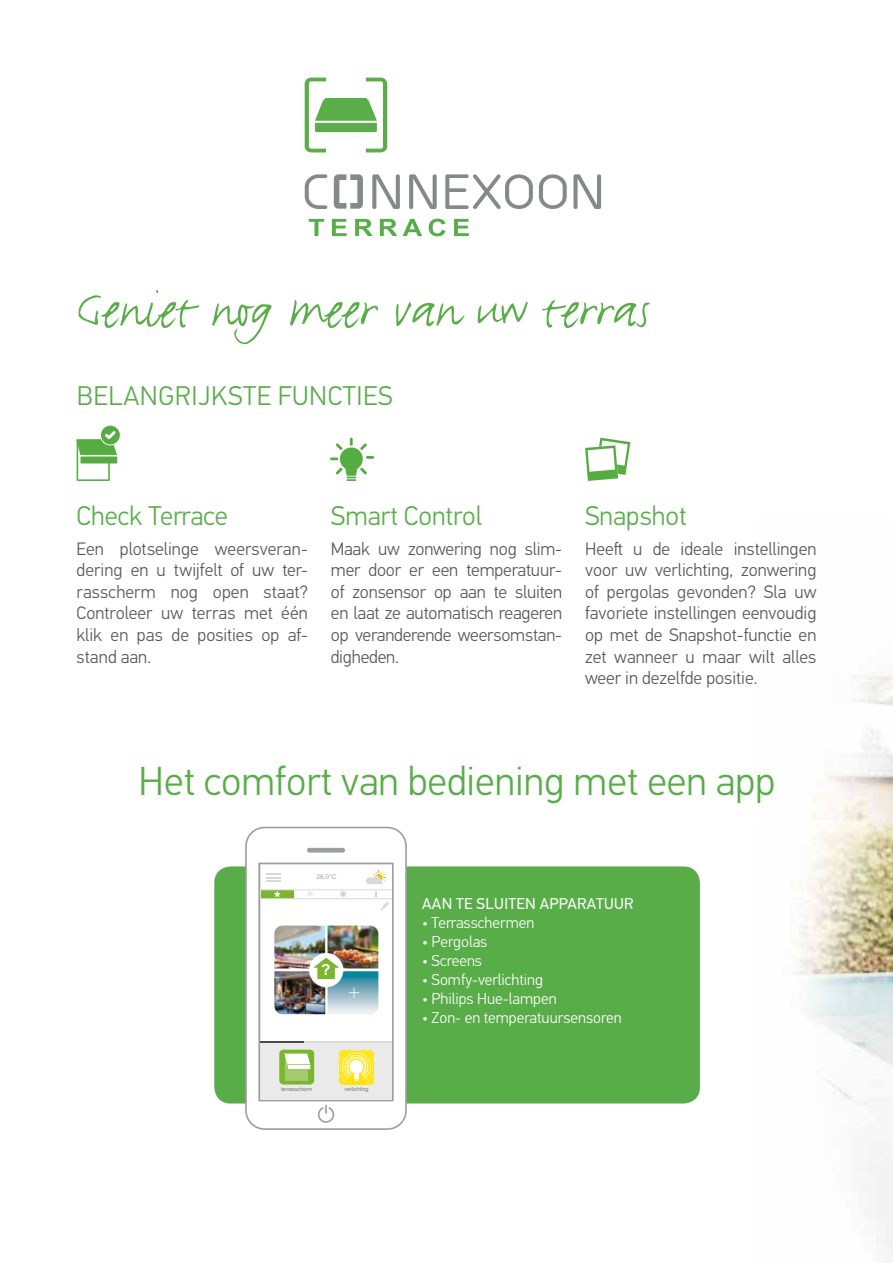
<style>
.page{position:relative;width:893px;height:1263px;background:#fff}
.page>*{position:absolute;margin:0;border:0;box-sizing:border-box;transform-origin:0 0}
.t1{font:500 58.5px "FF Justlefthand";color:#58ad48}
.t2{font:300 40.5px "PF Din Text Pro";color:#58ad48}
.t3{font:300 27px "PF Din Text Pro";color:#58ad48}
.t4{font:300 27px "PF Din Text Pro";letter-spacing:.02em;color:#58ad48}
.t5{font:300 18px/21.6px "PF Din Text Pro";color:#58585a;text-align:justify}
.t6{font:300 15.75px "PF Din Text Pro";color:#fff}
.t7{font:15.75px "PF Din Text Pro";letter-spacing:.02em;color:#fff}
.t8{font:700 15.15px "Arial";color:#fff}
.t9{font:6.6px "Arial";color:#a7a8aa}
.t10{font:5.4px "Arial";color:#797978}
</style>
<div class="page">
<img style="left:795px;top:673px;width:98px;height:580px">
<svg style="left:372px;top:174px;width:28px;height:35px"></svg>
<svg style="left:409px;top:174px;width:28px;height:35px"></svg>
<svg style="left:445px;top:174px;width:88px;height:35px"></svg>
<svg style="left:539px;top:174px;width:28px;height:35px"></svg>
<svg style="left:573px;top:174px;width:28px;height:35px"></svg>
<svg style="left:305px;top:174px;width:22px;height:35px"></svg>
<svg style="left:334px;top:174px;width:29px;height:35px"></svg>
<svg style="left:305px;top:78px;width:82px;height:74px"></svg>
<svg style="left:309px;top:219px;width:15px;height:17px"></svg>
<svg style="left:332px;top:219px;width:15px;height:17px"></svg>
<svg style="left:355px;top:219px;width:18px;height:17px"></svg>
<svg style="left:380px;top:219px;width:17px;height:17px"></svg>
<svg style="left:403px;top:219px;width:19px;height:17px"></svg>
<svg style="left:429px;top:219px;width:17px;height:17px"></svg>
<svg style="left:454px;top:219px;width:15px;height:17px"></svg>
<svg style="left:330px;top:438px;width:44px;height:43px"></svg>
<svg style="left:585px;top:438px;width:45px;height:43px"></svg>
<svg style="left:76px;top:426px;width:44px;height:55px"></svg>
<div style="left:214px;top:866px;width:486px;height:237px;background:#58ad48;border-radius:16px"></div>
<img style="left:244px;top:826px;width:164px;height:304px">
<div style="left:307px;top:848px;width:38px;height:5px;border:2px solid #9c9e9f;border-radius:2px"></div>
<svg style="left:317px;top:1105px;width:18px;height:18px"></svg>
<h1 class="t1" style="left:77px;top:276px;width:575px">Geniet nog meer van uw terras</h1>
<h3 class="t4" style="left:77px;top:380px;width:317px">BELANGRIJKSTE FUNCTIES</h3>
<h3 class="t3" style="left:77px;top:500px;width:153px">Check Terrace</h3>
<p class="t5" style="left:77px;top:538px;width:233px">Een plotselinge weersveran&shy;dering en u twijfelt of uw ter&shy;rasscherm nog open staat?<br>Controleer uw terras met één klik en pas de posities op af&shy;stand aan.</p>
<h3 class="t3" style="left:331px;top:500px;width:153px">Smart Control</h3>
<p class="t5" style="left:331px;top:538px;width:233px">Maak uw zonwering nog slim&shy;mer door er een temperatuur&shy;of zonsensor op aan te sluiten en laat ze automatisch reageren op veranderende weersomstan&shy;digheden.</p>
<h3 class="t3" style="left:585px;top:500px;width:103px">Snapshot</h3>
<p class="t5" style="left:585px;top:538px;width:233px">Heeft u de ideale instellingen voor uw verlichting, zonwering of pergolas gevonden? Sla uw favoriete instellingen eenvoudig op met de Snapshot-functie en zet wanneer u maar wilt alles weer in dezelfde positie.</p>
<h2 class="t2" style="left:139px;top:758px;width:638px">Het comfort van bediening met een app</h2>
<p class="t9" style="left:316px;top:873px;width:22px">26,0°C</p>
<p class="t8" style="left:321px;top:960px;width:11px">?</p>
<p class="t10" style="left:281px;top:1085px;width:33px">terrasscherm</p>
<p class="t10" style="left:344px;top:1085px;width:26px">verlichting</p>
<p class="t7" style="left:422px;top:894px;width:213px">AAN TE SLUITEN APPARATUUR</p>
<p class="t6" style="left:422px;top:913px;width:114px">• Terrasschermen</p>
<p class="t6" style="left:422px;top:932px;width:67px">• Pergolas</p>
<p class="t6" style="left:422px;top:951px;width:61px">• Screens</p>
<p class="t6" style="left:422px;top:970px;width:123px">• Somfy-verlichting</p>
<p class="t6" style="left:422px;top:989px;width:136px">• Philips Hue-lampen</p>
<p class="t6" style="left:422px;top:1008px;width:201px">• Zon- en temperatuursensoren</p>
</div>
